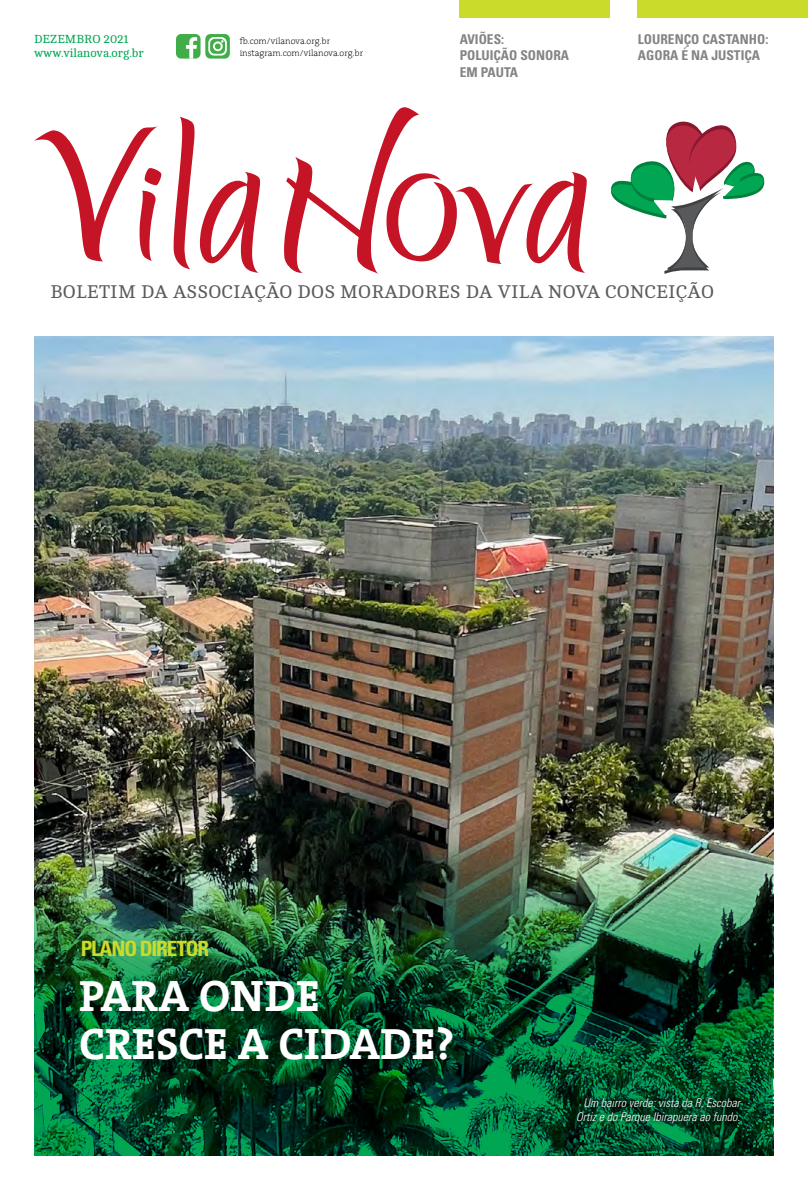
<style>
.page{position:relative;width:808px;height:1191px;background:#fff}
.page>*{position:absolute;margin:0;border:0;box-sizing:border-box;transform-origin:0 0}
.t1{font:700 44.4px/47.7px "The Serif";color:#fff}
.t2{font:700 condensed 21px "Univers";letter-spacing:-.05em;color:#cbdb2a}
.t3{font:18.9px "Cambo";letter-spacing:.01em;color:#595b5d}
.t4{font:700 condensed 13.5px/16.2px "Univers";color:#828486}
.t5{font:italic 300 condensed 12px/14.4px "Univers";color:#fff;text-align:right}
.t6{font:12px/14.4px "Cambo";color:#00a651}
.t7{font:200 9px/12px "The Serif";color:#000}
</style>
<div class="page">
<img style="left:34px;top:336px;width:740px;height:819px">
<div style="left:460px;top:0;width:150px;height:18px;background:#cbdb2a"></div>
<div style="left:638px;top:0;width:170px;height:18px;background:#cbdb2a"></div>
<svg style="left:610px;top:121px;width:155px;height:153px"></svg>
<svg style="left:34px;top:126px;width:127px;height:135px"></svg>
<svg style="left:174px;top:117px;width:86px;height:156px"></svg>
<svg style="left:284px;top:107px;width:303px;height:167px"></svg>
<svg style="left:176px;top:34px;width:24px;height:25px"></svg>
<div style="left:205px;top:34px;width:25px;height:25px;background:#41ad49;border-radius:5px"></div>
<svg style="left:208px;top:37px;width:19px;height:19px"></svg>
<img style="left:34px;top:714px;width:739px;height:441px">
<div style="left:573px;top:1094px;width:171px;height:33px;background:#000;opacity:.8"></div>
<p class="t4" style="left:460px;top:31px;width:111px">AVIÕES:<br>POLUIÇÃO SONORA<br>EM PAUTA</p>
<p class="t6" style="left:34px;top:32px;width:111px">DEZEMBRO 2021 www.vilanova.org.br</p>
<p class="t4" style="left:638px;top:31px;width:132px">LOURENÇO CASTANHO:<br>AGORA É NA JUSTIÇA</p>
<p class="t7" style="left:240px;top:35px;width:125px">fb.com/vilanova.org.br instagram.com/vilanova.org.br</p>
<h3 class="t3" style="left:50px;top:281px;width:665px">BOLETIM DA ASSOCIAÇÃO DOS MORADORES DA VILA NOVA CONCEIÇÃO</h3>
<h2 class="t2" style="left:81px;top:935px;width:130px">PLANO DIRETOR</h2>
<h1 class="t1" style="left:79px;top:971px;width:377px">PARA ONDE<br>CRESCE A CIDADE?</h1>
<p class="t5" style="left:576px;top:1095px;width:165px">Um bairro verde: vista da R. Escobar<br>Ortiz e do Parque Ibirapuera ao fundo.</p>
</div>
